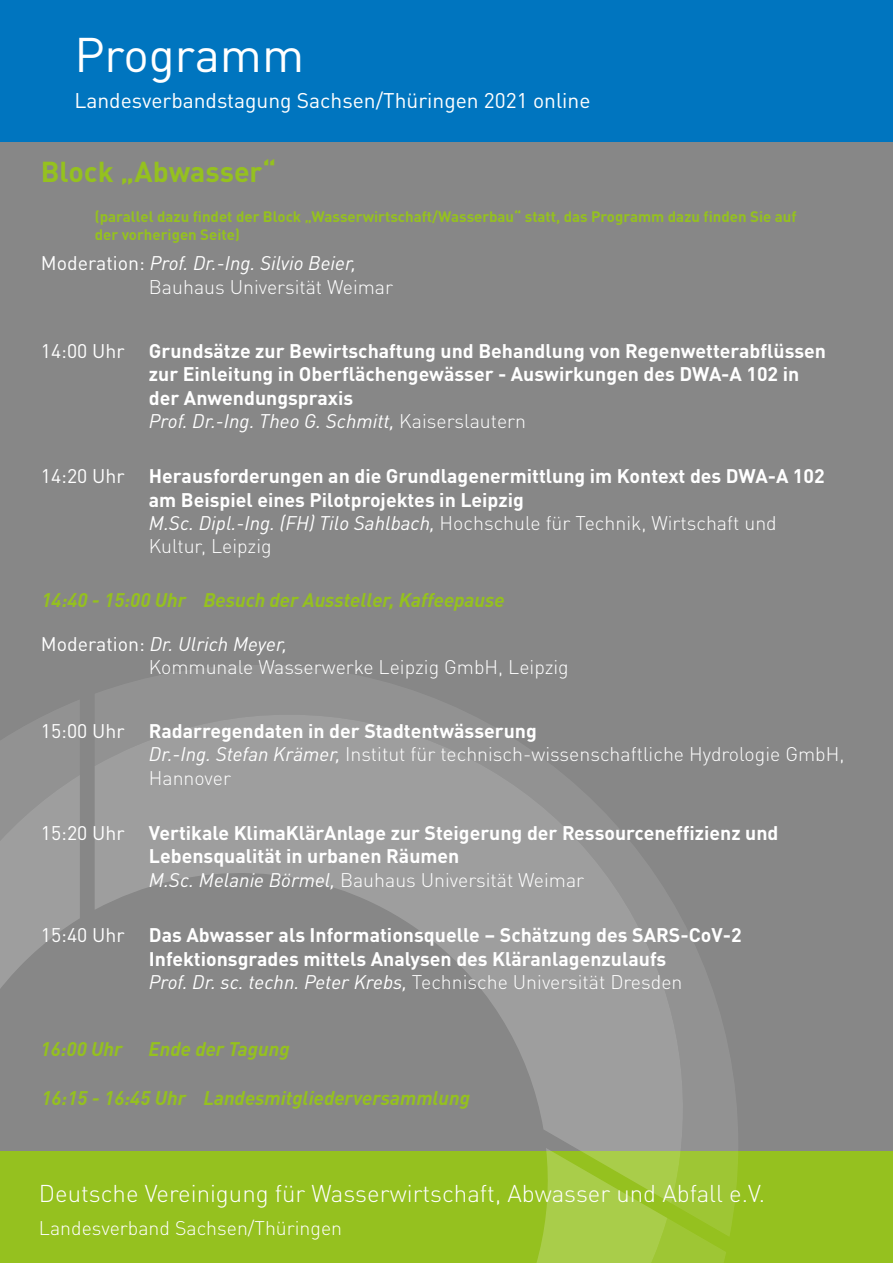
<style>
.page{position:relative;width:893px;height:1263px;background:#fff}
.page>*{position:absolute;margin:0;border:0;box-sizing:border-box;transform-origin:0 0}
.t1{font:48px "DINOT";color:#fff}
.t2{font:700 28.5px "DINOT";color:#95c11f}
.t3{font:300 24px "DINOT";color:#fff}
.t4{font:21px "DINOT";color:#fff}
.t5{font:700 19.5px/23.4px "DINOT";color:#fff}
.t6{font:300 19.5px/23.4px "DINOT";color:#fff}
.t7{font:italic 700 19.5px "DINOT";color:#95c11f}
.t8{font:italic 19.5px/23.4px "DINOT";color:#fff}
.t9{font:700 15px/18px "DINOT";color:#95c11f}
.s1{font-style:normal}
.s2{font-weight:300;font-style:normal}
.s3{font-weight:400}
.s4{font-weight:400;font-style:italic}
.s5{font-weight:300}
.s6{font-weight:700}
</style>
<div class="page">
<div style="left:0;top:0;width:893px;height:154px;background:#0075bf"></div>
<div style="left:0;top:142px;width:893px;height:1009px;background:#878787"></div>
<div style="left:0;top:1151px;width:893px;height:112px;background:#95c11f"></div>
<svg style="left:0;top:700px;width:79px;height:75px;fill:#929292"></svg>
<svg style="left:726px;top:1041px;width:12px;height:195px"></svg>
<svg style="left:95px;top:665px;width:468px;height:110px"></svg>
<svg style="left:0;top:775px;width:726px;height:488px"></svg>
<svg style="left:76px;top:1148px;width:591px;height:115px"></svg>
<h1 class="t1" style="left:74px;top:18px;width:231px">Programm</h1>
<p class="t4" style="left:74px;top:84px;width:518px">Landesverbandstagung Sachsen/Thüringen 2021 online</p>
<h2 class="t2" style="left:41px;top:149px;width:237px">Block „Abwasser“</h2>
<p class="t9" style="left:95px;top:207px;width:703px">(parallel dazu findet der Block „Wasserwirtschaft/Wasserbau“ statt, das Programm dazu finden Sie auf der vorherigen Seite)</p>
<p class="t8" style="left:149px;top:251px;width:246px;text-indent:-108px"><span class="s1">Moderation:</span> Prof. Dr.-Ing. Silvio Beier,<br><span class="s2">Bauhaus Universität Weimar</span></p>
<p class="t5" style="left:149px;top:338px;width:679px;text-indent:-108px"><span class="s3">14:00 Uhr</span> Grundsätze zur Bewirtschaftung und Behandlung von Regenwetterabflüssen zur Einleitung in Oberflächengewässer - Auswirkungen des DWA-A 102 in der Anwendungspraxis<br><span class="s4">Prof. Dr.-Ing. Theo G. Schmitt,</span> <span class="s5">Kaiserslautern</span></p>
<p class="t5" style="left:149px;top:463px;width:677px;text-indent:-108px"><span class="s3">14:20 Uhr</span> Herausforderungen an die Grundlagenermittlung im Kontext des DWA-A 102 am Beispiel eines Pilotprojektes in Leipzig<br><span class="s4">M.Sc. Dipl.-Ing. (FH) Tilo Sahlbach,</span> <span class="s5">Hochschule für Technik, Wirtschaft und Kultur, Leipzig</span></p>
<p class="t7" style="left:41px;top:585px;width:465px">14:40 - 15:00 Uhr Besuch der Aussteller, Kaffeepause</p>
<p class="t6" style="left:149px;top:631px;width:421px;text-indent:-108px"><span class="s3">Moderation:</span> <span class="s4">Dr. Ulrich Meyer,<br></span>Kommunale Wasserwerke Leipzig GmbH, Leipzig</p>
<p class="t6" style="left:149px;top:718px;width:697px;text-indent:-108px"><span class="s3">15:00 Uhr</span> <span class="s6">Radarregendaten in der Stadtentwässerung<br></span><span class="s4">Dr.-Ing. Stefan Krämer,</span> Institut für technisch-wissenschaftliche Hydrologie GmbH,<br>Hannover</p>
<p class="t5" style="left:149px;top:820px;width:631px;text-indent:-108px"><span class="s3">15:20 Uhr</span> Vertikale KlimaKlärAnlage zur Steigerung der Ressourceneffizienz und<br>Lebensqualität in urbanen Räumen<br><span class="s4">M.Sc. Melanie Börmel,</span> <span class="s5">Bauhaus Universität Weimar</span></p>
<p class="t5" style="left:149px;top:922px;width:594px;text-indent:-108px"><span class="s3">15:40 Uhr</span> Das Abwasser als Informationsquelle – Schätzung des SARS-CoV-2<br>Infektionsgrades mittels Analysen des Kläranlagenzulaufs<br><span class="s4">Prof. Dr. sc. techn. Peter Krebs,</span> <span class="s5">Technische Universität Dresden</span></p>
<p class="t7" style="left:41px;top:1033px;width:83px">16:00 Uhr</p>
<p class="t7" style="left:149px;top:1033px;width:143px">Ende der Tagung</p>
<p class="t7" style="left:41px;top:1083px;width:430px">16:15 - 16:45 Uhr Landesmitgliederversammlung</p>
<p class="t3" style="left:39px;top:1175px;width:728px">Deutsche Vereinigung für Wasserwirtschaft, Abwasser und Abfall e.V.</p>
<p class="t6" style="left:39px;top:1215px;width:305px">Landesverband Sachsen/Thüringen</p>
</div>
